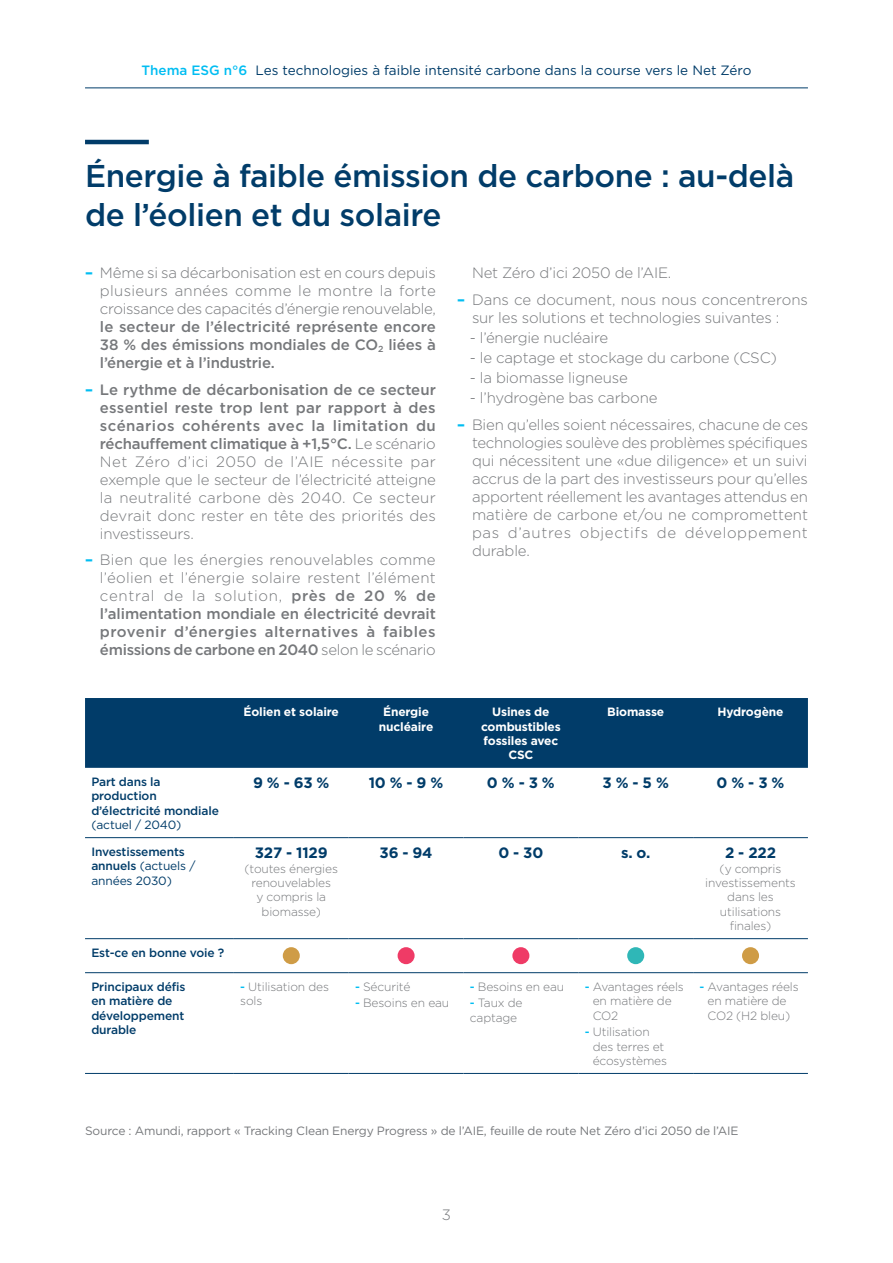
<style>
.page{position:relative;width:893px;height:1263px;background:#fff}
.page>*{position:absolute;margin:0;border:0;box-sizing:border-box;transform-origin:0 0}
.Titre_1{font:500 31.5px/39.6px "Gotham";letter-spacing:-.01em;color:#013c69}
.texte_courant{font:300 15px/18px "Gotham";letter-spacing:-.01em;color:#76787b;text-align:justify}
.t1{font:500 15px/18px "Gotham";letter-spacing:.015em;color:#76787b;text-align:justify}
.texte_courant-2{font:700 15px "Gotham";letter-spacing:-.01em;color:#013c69}
.t2{font:13.5px "Gotham";color:#013c69}
.texte_courant-3{font:300 12px/14.4px "Gotham";letter-spacing:-.01em;color:#76787b}
.texte_courant-4{font:500 12px/14.4px "Gotham";letter-spacing:-.01em;color:#013c69}
.Source{font:12px "Gotham";letter-spacing:-.01em;color:#76787b}
.texte_courant-5{font:700 12px/14.4px "Gotham";letter-spacing:-.01em;color:#fff;text-align:center}
.s1{font-weight:500;color:#01bdf2}
.s2{font-weight:700;color:#01bdf2}
.s3{font-weight:500}
.s4{font-weight:300}
.s5{font-weight:400}
</style>
<div class="page">
<hr style="left:85px;top:88px;width:723px;height:1px;background:#013c69">
<hr style="left:85px;top:140px;width:64px;height:4px;background:#013c69">
<div style="left:85px;top:698px;width:723px;height:70px;background:#013c69"></div>
<hr style="left:85px;top:837px;width:149px;height:1px;background:#013c69">
<hr style="left:234px;top:837px;width:115px;height:1px;background:#013c69">
<hr style="left:349px;top:837px;width:114px;height:1px;background:#013c69">
<hr style="left:463px;top:837px;width:115px;height:1px;background:#013c69">
<hr style="left:578px;top:837px;width:115px;height:1px;background:#013c69">
<hr style="left:693px;top:837px;width:115px;height:1px;background:#013c69">
<hr style="left:85px;top:938px;width:149px;height:1px;background:#013c69">
<hr style="left:234px;top:938px;width:115px;height:1px;background:#013c69">
<hr style="left:349px;top:938px;width:114px;height:1px;background:#013c69">
<hr style="left:463px;top:938px;width:115px;height:1px;background:#013c69">
<hr style="left:578px;top:938px;width:115px;height:1px;background:#013c69">
<hr style="left:693px;top:938px;width:115px;height:1px;background:#013c69">
<hr style="left:85px;top:972px;width:149px;height:1px;background:#013c69">
<hr style="left:234px;top:972px;width:115px;height:1px;background:#013c69">
<hr style="left:349px;top:972px;width:114px;height:1px;background:#013c69">
<hr style="left:463px;top:972px;width:115px;height:1px;background:#013c69">
<hr style="left:578px;top:972px;width:115px;height:1px;background:#013c69">
<hr style="left:693px;top:972px;width:115px;height:1px;background:#013c69">
<hr style="left:85px;top:1073px;width:149px;height:1px;background:#013c69">
<hr style="left:234px;top:1073px;width:115px;height:1px;background:#013c69">
<hr style="left:349px;top:1073px;width:114px;height:1px;background:#013c69">
<hr style="left:463px;top:1073px;width:115px;height:1px;background:#013c69">
<hr style="left:578px;top:1073px;width:115px;height:1px;background:#013c69">
<hr style="left:693px;top:1073px;width:115px;height:1px;background:#013c69">
<div style="left:283px;top:947px;width:17px;height:17px;background:#cf9c46;border-radius:50%"></div>
<div style="left:398px;top:947px;width:17px;height:17px;background:#ef3b66;border-radius:50%"></div>
<div style="left:512px;top:947px;width:17px;height:17px;background:#ef3b66;border-radius:50%"></div>
<div style="left:627px;top:947px;width:17px;height:17px;background:#2fb7b7;border-radius:50%"></div>
<div style="left:742px;top:947px;width:17px;height:17px;background:#cf9c46;border-radius:50%"></div>
<p class="t2" style="left:142px;top:61px;width:611px"><span class="s1">Thema ESG n°6</span> Les technologies à faible intensité carbone dans la course vers le Net Zéro</p>
<p class="Titre_1" style="left:85px;top:155px;width:711px">Énergie à faible émission de carbone : au-delà de l’éolien et du solaire</p>
<p class="texte_courant" style="left:100px;top:264px;width:338px;text-indent:-15px"><span class="s2">–</span> Même si sa décarbonisation est en cours depuis plusieurs années comme le montre la forte croissance des capacités d’énergie renouvelable, <span class="s3">le secteur de l’électricité représente encore 38 % des émissions mondiales de CO</span><sub>2</sub> <span class="s3">liées à l’énergie et à l’industrie.</span></p>
<p class="texte_courant" style="left:100px;top:380px;width:337px;text-indent:-15px"><span class="s2">–</span> <span class="s3">Le rythme de décarbonisation de ce secteur essentiel reste trop lent par rapport à des scénarios cohérents avec la limitation du réchauffement climatique à +1,5°C.</span> Le scénario Net Zéro d’ici 2050 de l’AIE nécessite par exemple que le secteur de l’électricité atteigne la neutralité carbone dès 2040. Ce secteur devrait donc rester en tête des priorités des investisseurs.</p>
<p class="t1" style="left:100px;top:551px;width:338px;text-indent:-15px"><span class="s2">–</span> <span class="s4">Bien que les énergies renouvelables comme l’éolien et l’énergie solaire restent l’élément central de la solution,</span> près de 20 % de l’alimentation mondiale en électricité devrait provenir d’énergies alternatives à faibles émissions de carbone en 2040 <span class="s4">selon le scénario</span></p>
<p class="texte_courant" style="left:472px;top:264px;width:201px">Net Zéro d’ici 2050 de l’AIE.</p>
<p class="texte_courant" style="left:472px;top:290px;width:337px;text-indent:-15px"><span class="s2">–</span> Dans ce document, nous nous concentrerons sur les solutions et technologies suivantes :</p>
<p class="texte_courant" style="left:470px;top:328px;width:140px">- l’énergie nucléaire</p>
<p class="texte_courant" style="left:470px;top:348px;width:309px">- le captage et stockage du carbone (CSC)</p>
<p class="texte_courant" style="left:470px;top:369px;width:159px">- la biomasse ligneuse</p>
<p class="texte_courant" style="left:470px;top:389px;width:189px">- l’hydrogène bas carbone</p>
<p class="texte_courant" style="left:472px;top:415px;width:338px;text-indent:-15px"><span class="s2">–</span> Bien qu’elles soient nécessaires, chacune de ces technologies soulève des problèmes spécifiques qui nécessitent une «due diligence» et un suivi accrus de la part des investisseurs pour qu’elles apportent réellement les avantages attendus en matière de carbone et/ou ne compromettent pas d’autres objectifs de développement durable.</p>
<p class="texte_courant-5" style="left:244px;top:705px;width:97px">Éolien et solaire</p>
<p class="texte_courant-5" style="left:379px;top:705px;width:56px">Énergie nucléaire</p>
<p class="texte_courant-5" style="left:481px;top:705px;width:81px">Usines de combustibles fossiles avec<br>CSC</p>
<p class="texte_courant-5" style="left:607px;top:705px;width:59px">Biomasse</p>
<p class="texte_courant-5" style="left:717px;top:705px;width:68px">Hydrogène</p>
<p class="texte_courant-4" style="left:91px;top:774px;width:129px">Part dans la production d’électricité mondiale <span class="s5">(actuel / 2040)</span></p>
<p class="texte_courant-2" style="left:253px;top:773px;width:78px">9 % - 63 %</p>
<p class="texte_courant-2" style="left:369px;top:773px;width:76px">10 % - 9 %</p>
<p class="texte_courant-2" style="left:487px;top:773px;width:69px">0 % - 3 %</p>
<p class="texte_courant-2" style="left:602px;top:773px;width:68px">3 % - 5 %</p>
<p class="texte_courant-2" style="left:717px;top:773px;width:69px">0 % - 3 %</p>
<p class="texte_courant-4" style="left:91px;top:844px;width:106px">Investissements annuels <span class="s5">(actuels / années 2030)</span></p>
<p class="texte_courant-2" style="left:255px;top:843px;width:74px">327 - 1129</p>
<p class="texte_courant-2" style="left:380px;top:843px;width:55px">36 - 94</p>
<p class="texte_courant-2" style="left:498px;top:843px;width:46px">0 - 30</p>
<p class="texte_courant-2" style="left:621px;top:843px;width:31px">s. o.</p>
<p class="texte_courant-2" style="left:725px;top:843px;width:52px">2 - 222</p>
<p class="texte_courant-3" style="left:705px;top:861px;width:92px;text-align:center">(y compris investissements dans les utilisations finales)</p>
<p class="texte_courant-3" style="left:245px;top:861px;width:95px;text-align:center">(toutes énergies renouvelables<br>y compris la biomasse)</p>
<p class="texte_courant-4" style="left:91px;top:945px;width:134px">Est-ce en bonne voie ?</p>
<p class="texte_courant-4" style="left:91px;top:979px;width:96px">Principaux défis en matière de développement durable</p>
<p class="texte_courant-3" style="left:240px;top:979px;width:90px"><span class="s1">-</span> Utilisation des sols</p>
<p class="texte_courant-3" style="left:355px;top:979px;width:57px"><span class="s1">-</span> Sécurité</p>
<p class="texte_courant-3" style="left:355px;top:995px;width:96px"><span class="s1">-</span> Besoins en eau</p>
<p class="texte_courant-3" style="left:470px;top:979px;width:96px"><span class="s1">-</span> Besoins en eau</p>
<p class="texte_courant-3" style="left:470px;top:995px;width:54px"><span class="s1">-</span> Taux de captage</p>
<p class="texte_courant-3" style="left:593px;top:979px;width:93px;text-indent:-8px"><span class="s1">-</span> Avantages réels en matière de<br>CO2</p>
<p class="texte_courant-3" style="left:593px;top:1024px;width:76px;text-indent:-8px"><span class="s1">-</span> Utilisation des terres et écosystèmes</p>
<p class="texte_courant-3" style="left:699px;top:979px;width:101px;text-align:center"><span class="s1">-</span> Avantages réels en matière de<br>CO2 (H2 bleu)</p>
<p class="Source" style="left:85px;top:1123px;width:655px">Source : Amundi, rapport « Tracking Clean Energy Progress » de l’AIE, feuille de route Net Zéro d’ici 2050 de l’AIE</p>
<p class="texte_courant" style="left:442px;top:1205px;width:11px">3</p>
</div>
